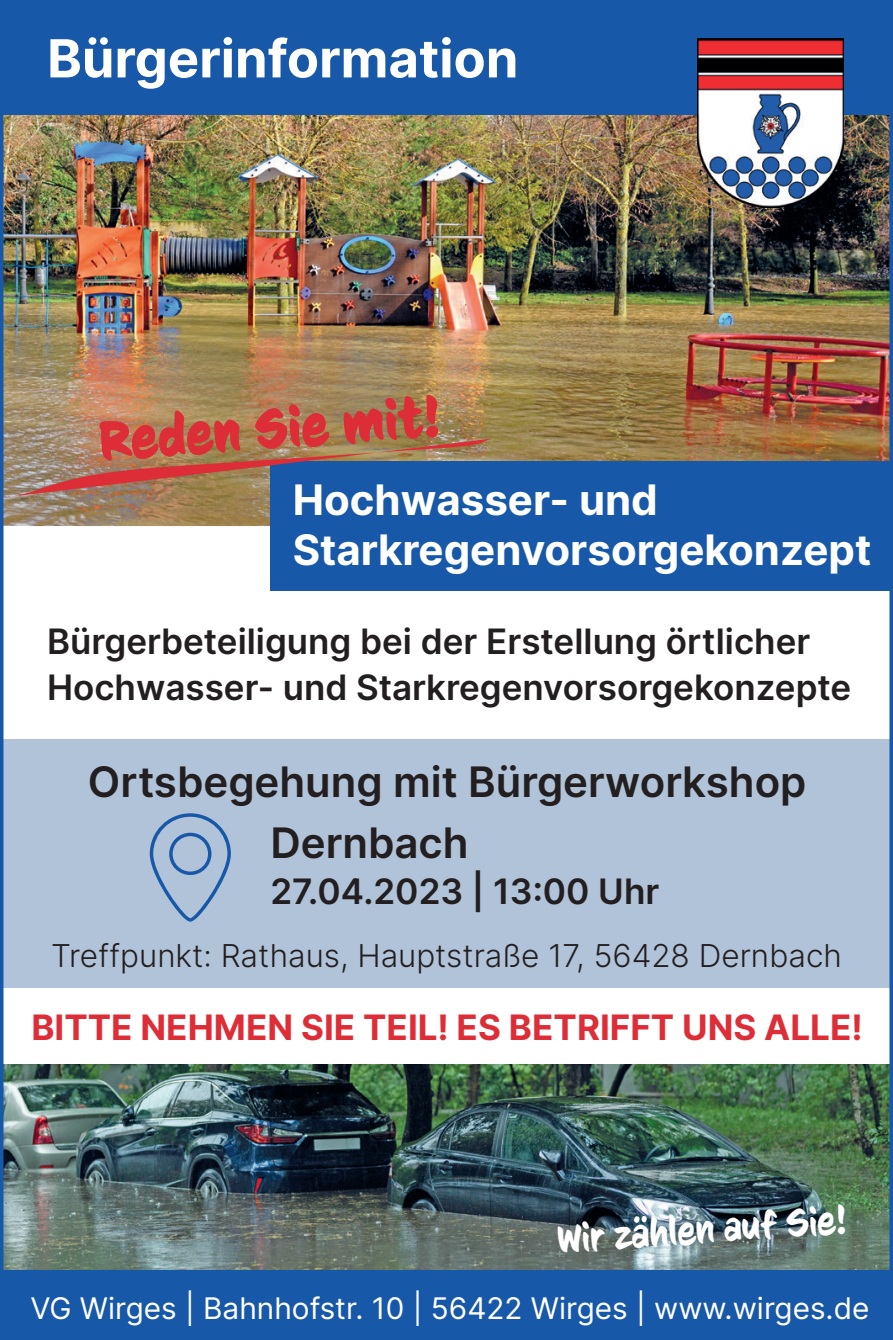
<style>
.page{position:relative;width:893px;height:1340px;background:#fff}
.page>*{position:absolute;margin:0;border:0;box-sizing:border-box;transform-origin:0 0}
.t1{font:700 52.5px "Inter";color:#fff}
.t2{font:700 52.5px "CC Sign Language";color:#dd2d37}
.t3{font:700 42px/50.4px "Inter";color:#fff}
.t4{font:600 42px/61.6px "Inter";color:#231f20}
.t5{font:38.5px "CC Sign Language";color:#fff}
.t6{font:600 35px/45.5px "Inter";color:#231f20}
.t7{font:700 35px "Inter";color:#dd2d37}
.t8{font:300 31.5px "Inter";color:#231f20}
.t9{font:29.75px "Inter";color:#fff}
</style>
<div class="page">
<img style="left:5px;top:1064px;width:883px;height:206px">
<img style="left:5px;top:114px;width:883px;height:412px">
<div style="left:0;top:1270px;width:893px;height:69px;background:#1858a8"></div>
<div style="left:0;top:739px;width:893px;height:249px;background:#b0c3d8"></div>
<div style="left:270px;top:461px;width:623px;height:129px;background:#1858a8"></div>
<div style="left:0;top:0;width:893px;height:114px;background:#1858a8"></div>
<img style="left:697px;top:39px;width:147px;height:169px">
<svg style="left:5px;top:438px;width:489px;height:62px"></svg>
<svg style="left:150px;top:813px;width:81px;height:108px"></svg>
<h1 class="t1" style="left:47px;top:20px;width:473px">Bürgerinformation</h1>
<h1 class="t2" style="left:96px;top:410px;width:345px;rotate:-4deg">Reden Sie mit!</h1>
<p class="t3" style="left:293px;top:473px;width:580px">Hochwasser- und<br>Starkregenvorsorgekonzept</p>
<p class="t6" style="left:47px;top:618px;width:806px">Bürgerbeteiligung bei der Erstellung örtlicher<br>Hochwasser- und Starkregenvorsorgekonzepte</p>
<p class="t4" style="left:270px;top:749px;width:538px;text-indent:-182px">Ortsbegehung mit Bürgerworkshop<br>Dernbach</p>
<p class="t6" style="left:270px;top:867px;width:390px">27.04.2023 | 13:00 Uhr</p>
<p class="t8" style="left:51px;top:932px;width:792px">Treffpunkt: Rathaus, Hauptstraße 17, 56428 Dernbach</p>
<p class="t7" style="left:31px;top:1001px;width:833px">BITTE NEHMEN SIE TEIL! ES BETRIFFT UNS ALLE!</p>
<p class="t5" style="left:556px;top:1218px;width:292px;rotate:-4deg">Wir zählen auf Sie!</p>
<p class="t9" style="left:30px;top:1286px;width:841px">VG Wirges | Bahnhofstr. 10 | 56422 Wirges | www.wirges.de</p>
</div>
